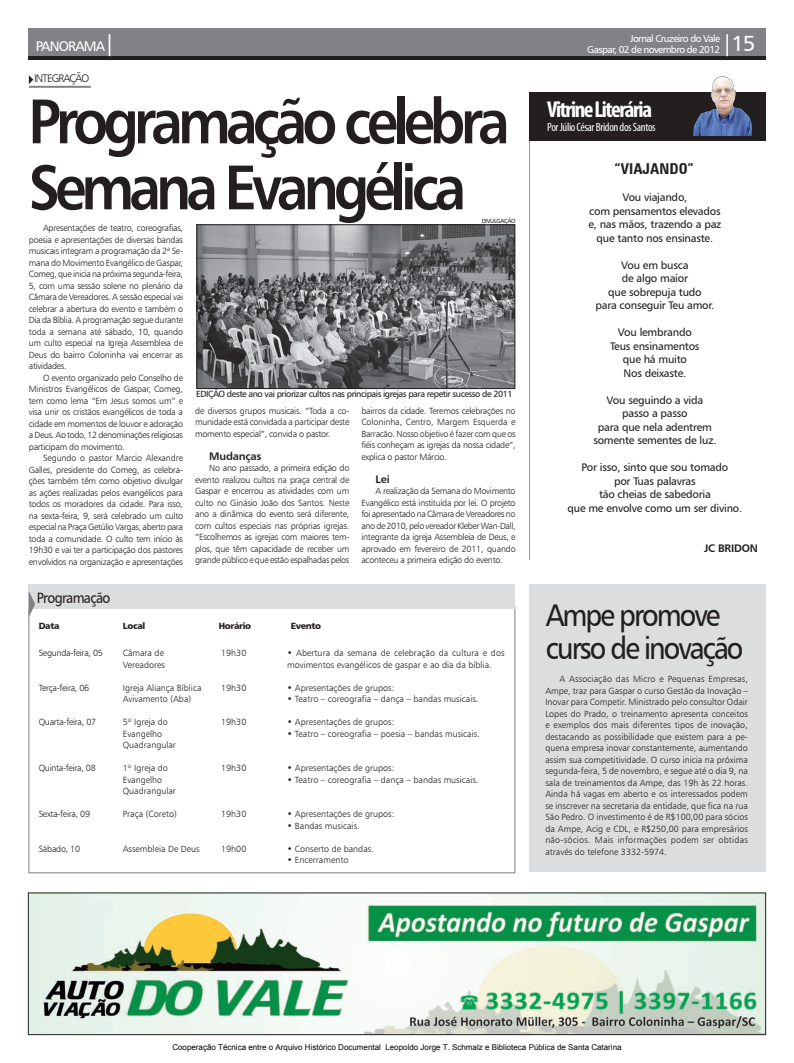
<style>
.page{position:relative;width:794px;height:1063px;background:#fff}
.page>*{position:absolute;margin:0;border:0;box-sizing:border-box;transform-origin:0 0}
.t1{font:63px/66px "Humanist 777 BT Bold B";letter-spacing:-.09em;color:#231f20;scale:.9 1}
.t2{font:31.4px/33px "Humanist 777 BT Roman B";letter-spacing:-.07em;color:#231f20;scale:.9 1}
.t3{font:700 condensed 23px "Myriad Pro";letter-spacing:-.06em;color:#fff}
.t4{font:22px "Humanist 777 BT Roman B";color:#fff}
.t5{font:15px "Humanist 777 BT Roman B";letter-spacing:-.05em;color:#231f20;scale:.9 1}
.t6{font:700 condensed 15px "Zurich BT";color:#231f20}
.t7{font:14px "Humanist 777 BT Roman B";letter-spacing:-.06em;color:#fff}
.t8{font:condensed 12px "Myriad Pro";letter-spacing:-.03em;color:#fff}
.t9{font:11px/13.5px "Humanist 777 BT Roman B";letter-spacing:-.02em;color:#231f20;text-align:center}
.t10{font:11px "Humanist 777 BT Bold B";letter-spacing:-.02em;color:#231f20}
.t11{font:11px "Humanist 777 BT Light B";letter-spacing:-.08em;color:#231f20}
.t12{font:10px/11px "Humanist 777 BT Roman B";letter-spacing:-.06em;color:#fff;text-align:right}
.t13{font:9px/11.5px "Humanist 777 BT Light B";color:#231f20;text-align:justify}
.t14{font:9px "Humanist 777 BT Light B";letter-spacing:-.03em;color:#231f20}
.t15{font:9px "Humanist 777 BT Roman B";letter-spacing:-.05em;color:#231f20}
.t16{font:9px "Humanist 777 BT Black B";letter-spacing:-.04em;color:#231f20}
.t17{font:8px "Arial";color:#000}
.t18{font:6px "Humanist 777 BT Roman B";letter-spacing:-.05em;color:#231f20}
.s1{font-size:22px}
</style>
<div class="page">
<hr style="left:529px;top:93px;width:1px;height:467px;background:#939598">
<div style="left:529px;top:92px;width:236px;height:48px;background:#231f20"></div>
<img style="left:694px;top:76px;width:57px;height:59px">
<div style="left:28px;top:28px;width:737px;height:29px;background:#808285"></div>
<hr style="left:28px;top:57px;width:737px;height:3px;background:#231f20">
<img style="left:30px;top:895px;width:734px;height:138px">
<div style="left:28px;top:893px;width:738px;height:142px;border:1px solid #231f20"></div>
<hr style="left:29px;top:86px;width:62px;height:2px;background:#808285">
<svg style="left:29px;top:75px;width:4px;height:9px"></svg>
<img style="left:199px;top:226px;width:314px;height:161px">
<div style="left:197px;top:224px;width:318px;height:165px;border:1px solid #231f20"></div>
<div style="left:529px;top:585px;width:237px;height:287px;background:#dcdddf"></div>
<div style="left:29px;top:585px;width:486px;height:24px;background:#dcdddf"></div>
<svg style="left:29px;top:592px;width:6px;height:25px"></svg>
<h3 class="t7" style="left:36px;top:38px;width:81px">PANORAMA<span class="s1">|</span></h3>
<h3 class="t4" style="left:721px;top:30px;width:35px">|15</h3>
<p class="t12" style="left:587px;top:33px;width:134px">Jornal Cruzeiro do Vale<br>Gaspar, 02 de novembro de 2012</p>
<p class="t11" style="left:34px;top:72px;width:57px">INTEGRAÇÃO</p>
<h1 class="t1" style="left:28px;top:87px;width:536px">Programação celebra<br>Semana Evangélica</h1>
<p class="t18" style="left:481px;top:217px;width:35px">divulgação</p>
<p class="t13" style="left:29px;top:222px;width:156px;text-indent:14px">Apresentações de teatro, coreografias, poesia e apresentações de diversas bandas musicais integram a programação da 2ª Se&shy;mana do Movimento Evangélico de Gaspar, Comeg, que inicia na próxima segunda-feira, 5, com uma sessão solene no plenário da Câmara de Vereadores. A sessão especial vai celebrar a abertura do evento e também o Dia da Bíblia. A programação segue durante toda a semana até sábado, 10, quando um culto especial na Igreja Assembleia de Deus do bairro Coloninha vai encerrar as atividades.</p>
<p class="t13" style="left:29px;top:372px;width:156px;text-indent:14px">O evento organizado pelo Conselho de Ministros Evangélicos de Gaspar, Comeg, tem como lema “Em Jesus somos um” e visa unir os cristãos evangélicos de toda a cidade em momentos de louvor e adoração a Deus. Ao todo, 12 denominações religiosas participam do movimento.</p>
<p class="t13" style="left:29px;top:452px;width:156px;text-indent:14px">Segundo o pastor Marcio Alexandre Galles, presidente do Comeg, as celebra&shy;ções também têm como objetivo divulgar as ações realizadas pelos evangélicos para todos os moradores da cidade. Para isso, na sexta-feira, 9, será celebrado um culto especial na Praça Getúlio Vargas, aberto para toda a comunidade. O culto tem início às 19h30 e vai ter a participação dos pastores envolvidos na organização e apresentações</p>
<p class="t15" style="left:196px;top:388px;width:10px">EDIÇÃ</p>
<p class="t15" style="left:219px;top:388px;width:295px">O deste ano vai priorizar cultos nas principais igrejas para repetir sucesso de 2011</p>
<p class="t13" style="left:361px;top:405px;width:156px">bairros da cidade. Teremos celebrações no Coloninha, Centro, Margem Esquerda e Barracão. Nosso objetivo é fazer com que os fiéis conheçam as igrejas da nossa cidade”, explica o pastor Márcio.</p>
<p class="t10" style="left:375px;top:472px;width:16px">Lei</p>
<p class="t13" style="left:361px;top:485px;width:156px;text-indent:14px">A realização da Semana do Movimento Evangélico está instituída por lei. O projeto foi apresentado na Câmara de Vereadores no ano de 2010, pelo vereador Kleber Wan-Dall, integrante da igreja Assembleia de Deus, e aprovado em fevereiro de 2011, quando aconteceu a primeira edição do evento.</p>
<p class="t13" style="left:195px;top:405px;width:156px">de diversos grupos musicais. “Toda a co&shy;munidade está convidada a participar deste momento especial”, convida o pastor.</p>
<p class="t10" style="left:209px;top:449px;width:54px">Mudanças</p>
<p class="t13" style="left:195px;top:462px;width:156px;text-indent:14px">No ano passado, a primeira edição do evento realizou cultos na praça central de Gaspar e encerrou as atividades com um culto no Ginásio João dos Santos. Neste ano a dinâmica do evento será diferente, com cultos especiais nas próprias igrejas. “Escolhemos as igrejas com maiores tem&shy;plos, que têm capacidade de receber um grande público e que estão espalhadas pelos</p>
<h3 class="t5" style="left:37px;top:589px;width:83px">Programação</h3>
<p class="t16" style="left:39px;top:620px;width:22px">Data</p>
<p class="t16" style="left:123px;top:620px;width:24px">Local</p>
<p class="t16" style="left:219px;top:620px;width:34px">Horário</p>
<p class="t16" style="left:291px;top:620px;width:32px">Evento</p>
<p class="t14" style="left:39px;top:648px;width:66px">Segunda-feira, 05</p>
<p class="t14" style="left:39px;top:682px;width:52px">Terça-feira, 06</p>
<p class="t14" style="left:39px;top:717px;width:59px">Quarta-feira, 07</p>
<p class="t14" style="left:39px;top:763px;width:58px">Quinta-feira, 08</p>
<p class="t14" style="left:39px;top:809px;width:53px">Sexta-feira, 09</p>
<p class="t14" style="left:39px;top:843px;width:43px">Sábado, 10</p>
<p class="t13" style="left:287px;top:647px;width:219px">• Abertura da semana de celebração da cultura e dos movimentos evangélicos de gaspar e ao dia da bíblia.</p>
<p class="t13" style="left:287px;top:682px;width:109px">• Apresentações de grupos:</p>
<p class="t13" style="left:287px;top:693px;width:193px">• Teatro – coreografia – dança – bandas musicais.</p>
<p class="t13" style="left:287px;top:716px;width:109px">• Apresentações de grupos:</p>
<p class="t13" style="left:287px;top:728px;width:194px">• Teatro – coreografia – poesia – bandas musicais.</p>
<p class="t13" style="left:287px;top:762px;width:109px">• Apresentações de grupos:</p>
<p class="t13" style="left:287px;top:774px;width:193px">• Teatro – coreografia – dança – bandas musicais.</p>
<p class="t13" style="left:287px;top:808px;width:109px">• Apresentações de grupos:</p>
<p class="t13" style="left:287px;top:820px;width:74px">• Bandas musicais.</p>
<p class="t13" style="left:287px;top:843px;width:88px">• Conserto de bandas.</p>
<p class="t13" style="left:287px;top:854px;width:63px">• Encerramento</p>
<p class="t13" style="left:221px;top:647px;width:27px">19h30</p>
<p class="t13" style="left:221px;top:682px;width:27px">19h30</p>
<p class="t13" style="left:221px;top:716px;width:27px">19h30</p>
<p class="t13" style="left:221px;top:762px;width:27px">19h30</p>
<p class="t13" style="left:221px;top:808px;width:27px">19h30</p>
<p class="t13" style="left:221px;top:843px;width:27px">19h00</p>
<p class="t13" style="left:123px;top:647px;width:44px">Câmara de<br>Vereadores</p>
<p class="t13" style="left:123px;top:682px;width:80px">Igreja Aliança Bíblica<br>Avivamento (Aba)</p>
<p class="t13" style="left:123px;top:716px;width:55px;text-align:left">5º Igreja do<br>Evangelho<br>Quadrangular</p>
<p class="t13" style="left:123px;top:762px;width:55px;text-align:left">1º Igreja do<br>Evangelho<br>Quadrangular</p>
<p class="t13" style="left:123px;top:808px;width:56px">Praça (Coreto)</p>
<p class="t13" style="left:123px;top:843px;width:78px">Assembleia De Deus</p>
<h3 class="t3" style="left:547px;top:95px;width:106px">Vitrine Literária</h3>
<h3 class="t8" style="left:547px;top:120px;width:110px">Por Júlio César Bridon dos Santos</h3>
<h3 class="t6" style="left:614px;top:160px;width:81px">“VIAJANDO”</h3>
<p class="t9" style="left:588px;top:190px;width:134px">Vou viajando,<br>com pensamentos elevados e, nas mãos, trazendo a paz que tanto nos ensinaste.</p>
<p class="t9" style="left:595px;top:258px;width:120px">Vou em busca<br>de algo maior<br>que sobrepuja tudo<br>para conseguir Teu amor.</p>
<p class="t9" style="left:610px;top:325px;width:91px">Vou lembrando<br>Teus ensinamentos que há muito<br>Nos deixaste.</p>
<p class="t9" style="left:593px;top:393px;width:125px">Vou seguindo a vida passo a passo<br>para que nela adentrem somente sementes de luz.</p>
<p class="t9" style="left:567px;top:460px;width:176px">Por isso, sinto que sou tomado<br>por Tuas palavras<br>tão cheias de sabedoria<br>que me envolve como um ser divino.</p>
<p class="t10" style="left:704px;top:541px;width:55px">JC BRIDON</p>
<h2 class="t2" style="left:546px;top:598px;width:221px">Ampe promove curso de inovação</h2>
<p class="t13" style="left:545px;top:673px;width:204px;text-indent:14px">A Associação das Micro e Pequenas Empresas, Ampe, traz para Gaspar o curso Gestão da Inovação – Inovar para Competir. Ministrado pelo consultor Odair Lopes do Prado, o treinamento apresenta conceitos e exemplos dos mais diferentes tipos de inovação, destacando as possibilidade que existem para a pe&shy;quena empresa inovar constantemente, aumentando assim sua competitividade. O curso inicia na próxima segunda-feira, 5 de novembro, e segue até o dia 9, na sala de treinamentos da Ampe, das 19h às 22 horas.<br>Ainda há vagas em aberto e os interessados podem se inscrever na secretaria da entidade, que fica na rua São Pedro. O investimento é de R$100,00 para sócios da Ampe, Acig e CDL, e R$250,00 para empresários não-sócios. Mais informações podem ser obtidas através do telefone 3332-5974.</p>
<p class="t17" style="left:172px;top:1042px;width:451px">Cooperação Técnica entre o Arquivo Histórico Documental Leopoldo Jorge T. Schmalz e Biblioteca Pública de Santa Catarina</p>
</div>
